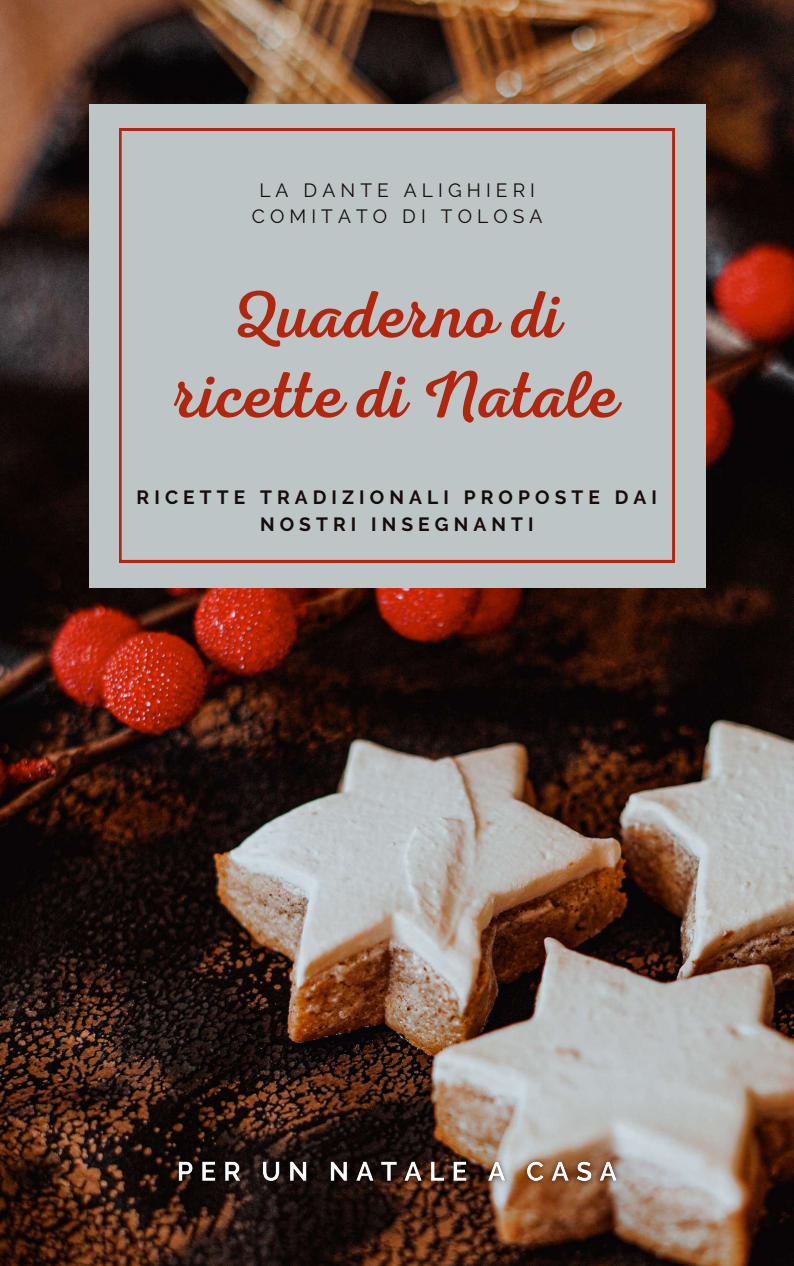
<style>
.page{position:relative;width:794px;height:1266px;background:#fff}
.page>*{position:absolute;margin:0;border:0;box-sizing:border-box;transform-origin:0 0}
.t1{font:66.68px/79.9px "RTL Adam Script Regular";color:#b0260e;text-align:center}
.t2{font:700 19.12px/26.5px "Raleway";letter-spacing:.265em;color:#150d0c;text-align:center}
.t3{font:19.12px/26.5px "Raleway";letter-spacing:.265em;color:#150d0c;text-align:center}
</style>
<div class="page">
<img style="left:0;top:0;width:793px;height:1266px">
<div style="left:89px;top:104px;width:615px;height:484px;background:#bec5c6"></div>
<svg style="left:119px;top:129px;width:555px;height:433px"></svg>
<img style="left:167px;top:1147px;width:466px;height:51px">
<p class="t3" style="left:252px;top:177px;width:292px">LA DANTE ALIGHIERI<br>COMITATO DI TOLOSA</p>
<h1 class="t1" style="left:174px;top:277px;width:446px">Quaderno di ricette di Natale</h1>
<p class="t2" style="left:136px;top:484px;width:521px">RICETTE TRADIZIONALI PROPOSTE DAI<br>NOSTRI INSEGNANTI</p>
</div>
